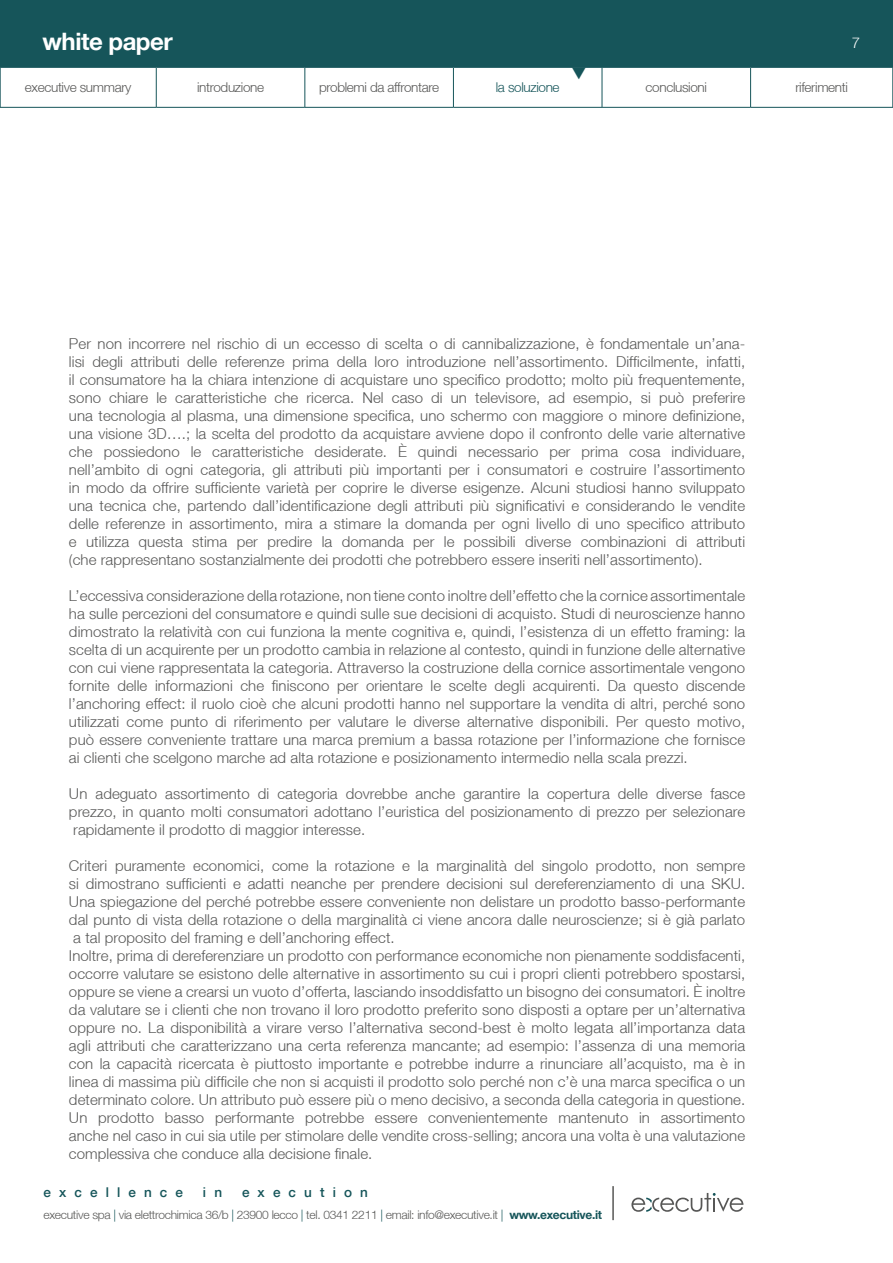
<style>
.page{position:relative;width:893px;height:1263px;background:#fff}
.page>*{position:absolute;margin:0;border:0;box-sizing:border-box;transform-origin:0 0}
.t1{font:700 24px "Helvetica Neue";letter-spacing:-.02em;color:#fff}
.t2{font:300 15px/18px "Helvetica Neue";letter-spacing:.005em;color:#575756;text-align:justify}
.t3{font:300 15px "Helvetica Neue";color:#fff}
.t4{font:300 13.5px "Helvetica Neue";letter-spacing:-.025em;color:#575756}
.t5{font:500 13.5px "Helvetica Neue";letter-spacing:.6em;color:#16555a}
.t6{font:300 13.5px "Helvetica Neue";letter-spacing:-.025em;color:#16555a}
.t7{font:300 12px "Helvetica Neue";letter-spacing:-.025em;color:#575756}
.s1{color:#16555a}
.s2{font-weight:700;color:#16555a}
</style>
<div class="page">
<svg style="left:631px;top:1193px;width:112px;height:19px"></svg>
<hr style="left:612px;top:1186px;width:2px;height:34px;background:#575756">
<div style="left:0;top:0;width:893px;height:67px;background:#16555a"></div>
<hr style="left:0;top:67px;width:156px;height:1px;background:#16555a">
<hr style="left:0;top:68px;width:1px;height:39px;background:#16555a">
<hr style="left:156px;top:67px;width:149px;height:1px;background:#16555a">
<hr style="left:305px;top:67px;width:148px;height:1px;background:#16555a">
<hr style="left:453px;top:67px;width:149px;height:1px;background:#16555a">
<hr style="left:602px;top:67px;width:149px;height:1px;background:#16555a">
<hr style="left:751px;top:67px;width:142px;height:1px;background:#16555a">
<hr style="left:892px;top:68px;width:1px;height:39px;background:#16555a">
<hr style="left:0;top:107px;width:156px;height:1px;background:#16555a">
<hr style="left:156px;top:107px;width:149px;height:1px;background:#16555a">
<hr style="left:305px;top:107px;width:148px;height:1px;background:#16555a">
<hr style="left:453px;top:107px;width:149px;height:1px;background:#16555a">
<hr style="left:602px;top:107px;width:149px;height:1px;background:#16555a">
<hr style="left:751px;top:107px;width:142px;height:1px;background:#16555a">
<hr style="left:156px;top:68px;width:1px;height:39px;background:#16555a">
<hr style="left:305px;top:68px;width:1px;height:39px;background:#16555a">
<hr style="left:453px;top:68px;width:1px;height:39px;background:#16555a">
<hr style="left:602px;top:68px;width:1px;height:39px;background:#16555a">
<hr style="left:750px;top:68px;width:1px;height:39px;background:#16555a">
<svg style="left:572px;top:67px;width:14px;height:1px"></svg>
<h1 class="t1" style="left:43px;top:26px;width:132px">white paper</h1>
<p class="t3" style="left:852px;top:33px;width:10px">7</p>
<p class="t4" style="left:25px;top:79px;width:108px">executive summary</p>
<p class="t4" style="left:197px;top:79px;width:69px">introduzione</p>
<p class="t4" style="left:319px;top:79px;width:121px">problemi da affrontare</p>
<p class="t6" style="left:496px;top:79px;width:65px">la soluzione</p>
<p class="t4" style="left:646px;top:79px;width:63px">conclusioni</p>
<p class="t4" style="left:795px;top:79px;width:54px">riferimenti</p>
<p class="t2" style="left:69px;top:334px;width:678px">Per non incorrere nel rischio di un eccesso di scelta o di cannibalizzazione, è fondamentale un’ana&shy;lisi degli attributi delle referenze prima della loro introduzione nell’assortimento. Difficilmente, infatti, il consumatore ha la chiara intenzione di acquistare uno specifico prodotto; molto più frequentemente, sono chiare le caratteristiche che ricerca. Nel caso di un televisore, ad esempio, si può preferire una tecnologia al plasma, una dimensione specifica, uno schermo con maggiore o minore definizione, una visione 3D….; la scelta del prodotto da acquistare avviene dopo il confronto delle varie alternative che possiedono le caratteristiche desiderate. È quindi necessario per prima cosa individuare, nell’ambito di ogni categoria, gli attributi più importanti per i consumatori e costruire l’assortimento in modo da offrire sufficiente varietà per coprire le diverse esigenze. Alcuni studiosi hanno sviluppato una tecnica che, partendo dall’identificazione degli attributi più significativi e considerando le vendite delle referenze in assortimento, mira a stimare la domanda per ogni livello di uno specifico attributo e utilizza questa stima per predire la domanda per le possibili diverse combinazioni di attributi (che rappresentano sostanzialmente dei prodotti che potrebbero essere inseriti nell’assortimento).</p>
<p class="t2" style="left:69px;top:586px;width:678px">L’eccessiva considerazione della rotazione, non tiene conto inoltre dell’effetto che la cornice assortimentale ha sulle percezioni del consumatore e quindi sulle sue decisioni di acquisto. Studi di neuroscienze hanno dimostrato la relatività con cui funziona la mente cognitiva e, quindi, l’esistenza di un effetto framing: la scelta di un acquirente per un prodotto cambia in relazione al contesto, quindi in funzione delle alternative con cui viene rappresentata la categoria. Attraverso la costruzione della cornice assortimentale vengono fornite delle informazioni che finiscono per orientare le scelte degli acquirenti. Da questo discende l’anchoring effect: il ruolo cioè che alcuni prodotti hanno nel supportare la vendita di altri, perché sono utilizzati come punto di riferimento per valutare le diverse alternative disponibili. Per questo motivo, può essere conveniente trattare una marca premium a bassa rotazione per l’informazione che fornisce ai clienti che scelgono marche ad alta rotazione e posizionamento intermedio nella scala prezzi.</p>
<p class="t2" style="left:69px;top:784px;width:678px">Un adeguato assortimento di categoria dovrebbe anche garantire la copertura delle diverse fasce prezzo, in quanto molti consumatori adottano l’euristica del posizionamento di prezzo per selezionare rapidamente il prodotto di maggior interesse.</p>
<p class="t2" style="left:69px;top:856px;width:678px;text-align:left">Criteri puramente economici, come la rotazione e la marginalità del singolo prodotto, non sempre si dimostrano sufficienti e adatti neanche per prendere decisioni sul dereferenziamento di una SKU.<br>Una spiegazione del perché potrebbe essere conveniente non delistare un prodotto basso-performante dal punto di vista della rotazione o della marginalità ci viene ancora dalle neuroscienze; si è già parlato a tal proposito del framing e dell’anchoring effect.<br>Inoltre, prima di dereferenziare un prodotto con performance economiche non pienamente soddisfacenti, occorre valutare se esistono delle alternative in assortimento su cui i propri clienti potrebbero spostarsi, oppure se viene a crearsi un vuoto d’offerta, lasciando insoddisfatto un bisogno dei consumatori. È inoltre da valutare se i clienti che non trovano il loro prodotto preferito sono disposti a optare per un’alternativa oppure no. La disponibilità a virare verso l’alternativa second-best è molto legata all’importanza data agli attributi che caratterizzano una certa referenza mancante; ad esempio: l’assenza di una memoria con la capacità ricercata è piuttosto importante e potrebbe indurre a rinunciare all’acquisto, ma è in linea di massima più difficile che non si acquisti il prodotto solo perché non c’è una marca specifica o un determinato colore. Un attributo può essere più o meno decisivo, a seconda della categoria in questione.<br>Un prodotto basso performante potrebbe essere convenientemente mantenuto in assortimento anche nel caso in cui sia utile per stimolare delle vendite cross-selling; ancora una volta è una valutazione complessiva che conduce alla decisione finale.</p>
<p class="t5" style="left:44px;top:1184px;width:141px">excellence</p>
<p class="t5" style="left:203px;top:1184px;width:21px">i n</p>
<p class="t5" style="left:242px;top:1184px;width:127px">execution</p>
<p class="t7" style="left:44px;top:1208px;width:560px">executive spa <span class="s1">|</span> via elettrochimica 36/b <span class="s1">|</span> 23900 lecco <span class="s1">|</span> tel. 0341 2211 <span class="s1">|</span> email: info@executive.it <span class="s1">|</span> <span class="s2">www.executive.it</span></p>
</div>
